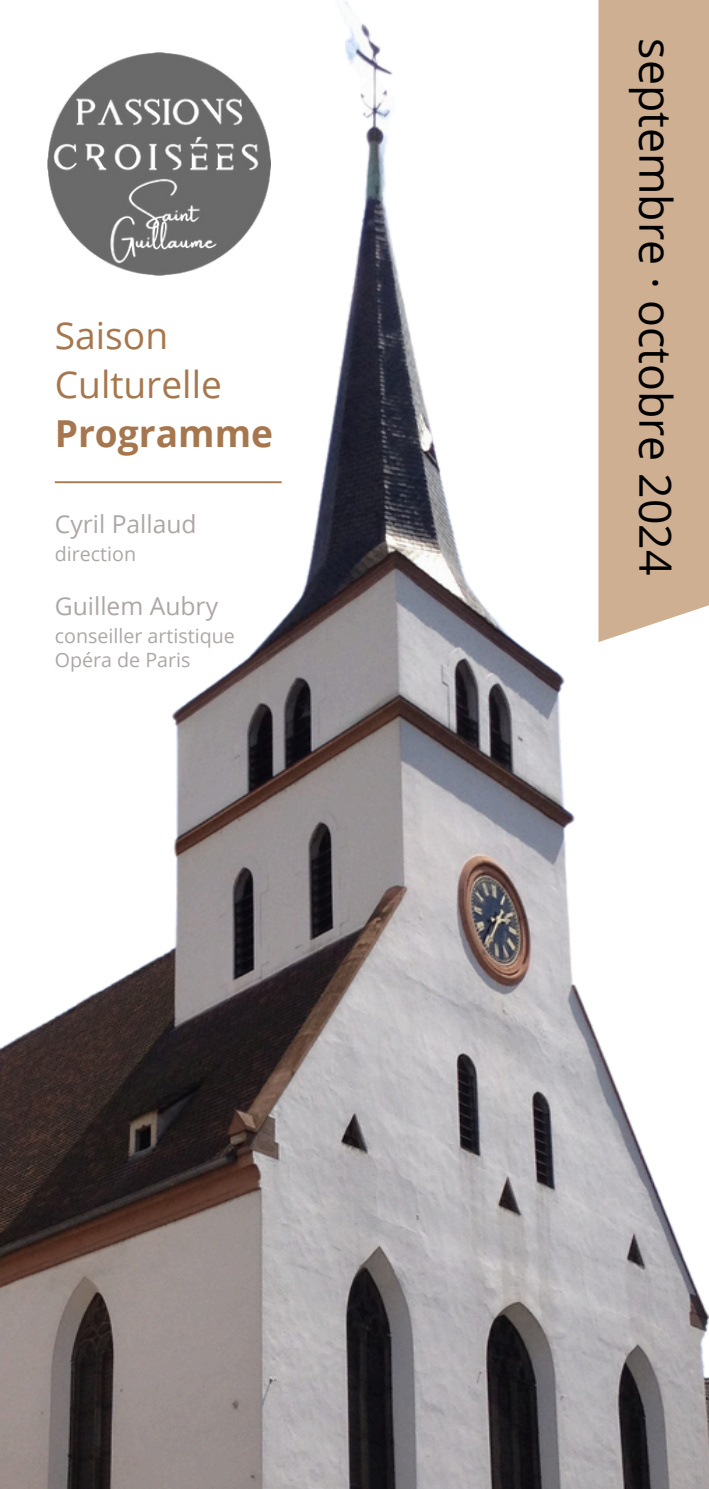
<style>
.page{position:relative;width:709px;height:1489px;background:#fff}
.page>*{position:absolute;margin:0;border:0;box-sizing:border-box;transform-origin:0 0}
.t1{font:44.75px "Open Sans";color:#000}
.t2{font:37.25px/48.8px "Open Sans";color:#a6774e}
.t3{font:24.75px "Open Sans";color:#ada7a6}
.t4{font:19.75px "Open Sans";color:#ada7a6}
.s1{font-weight:700}
</style>
<div class="page">
<img style="left:0;top:1px;width:709px;height:1488px">
<img style="left:48px;top:53px;width:223px;height:223px">
<div style="left:598px;top:0;width:111px;height:642px;background:#ceaf92"></div>
<hr style="left:55px;top:481px;width:227px;height:2px;background:#a6774e">
<p class="t2" style="left:55px;top:311px;width:220px">Saison<br>Culturelle<br><span class="s1">Programme</span></p>
<p class="t3" style="left:55px;top:506px;width:143px">Cyril Pallaud</p>
<p class="t4" style="left:55px;top:539px;width:83px">direction</p>
<p class="t3" style="left:55px;top:588px;width:165px">Guillem Aubry</p>
<p class="t4" style="left:55px;top:621px;width:181px">conseiller artistique</p>
<h1 class="t4" style="left:55px;top:646px;width:137px">Opéra de Paris</h1>
<h3 class="t1" style="left:687px;top:38px;width:538px;rotate:90deg">septembre · octobre 2024</h3>
</div>
